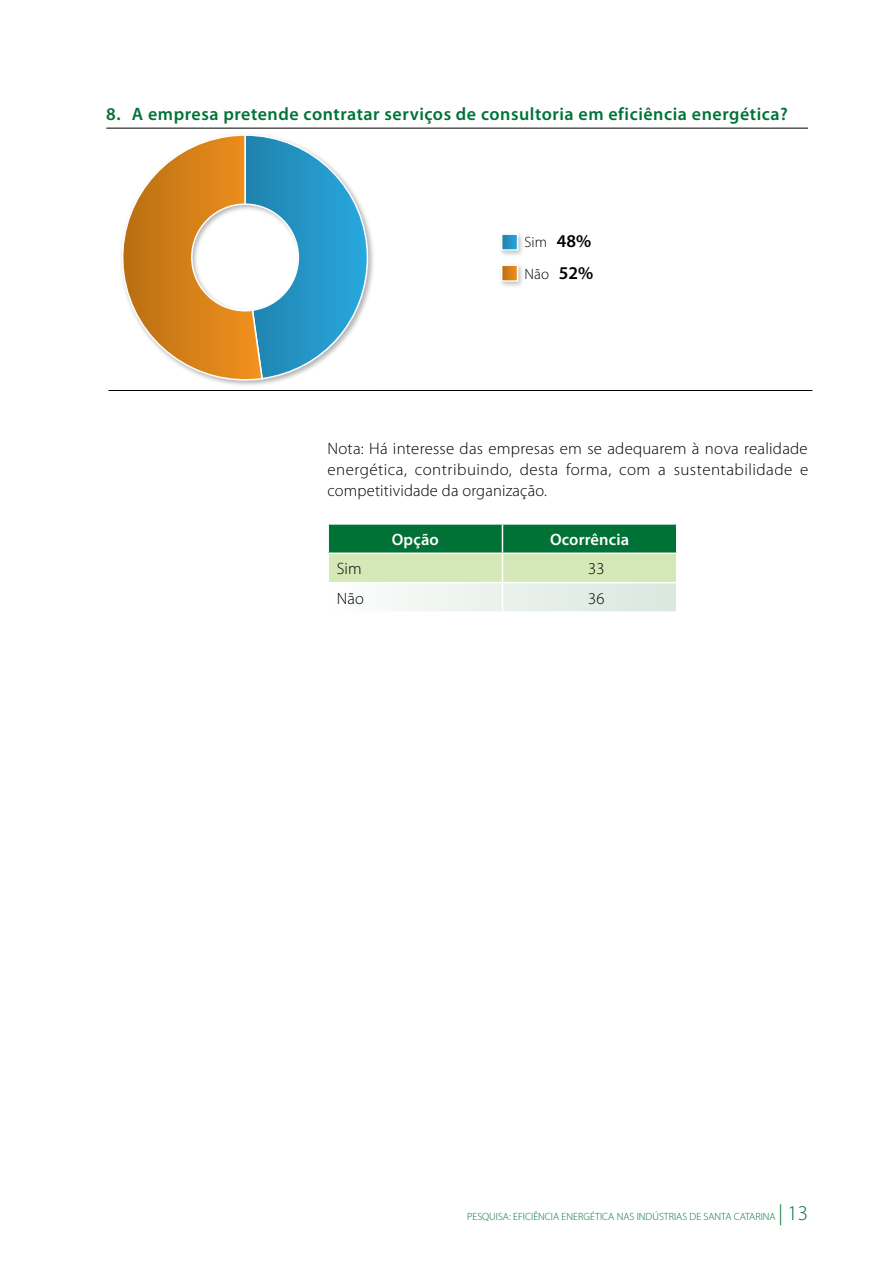
<style>
.page{position:relative;width:893px;height:1263px;background:#fff}
.page>*{position:absolute;margin:0;border:0;box-sizing:border-box;transform-origin:0 0}
.t1{font:600 18px "Myriad Pro";letter-spacing:.03em;color:#007236}
.t2{font:300 16.5px/21px "Myriad Pro";letter-spacing:.01em;color:#000;text-align:justify}
.t3{font:600 16.5px "Myriad Pro";letter-spacing:.01em;color:#fff}
.t4{font:300 15px/31.5px "Myriad Pro";color:#000}
.t5{font:300 10.5px "Myriad Pro";color:#007236}
.s1{font-weight:600;font-size:18px}
.s2{font-size:21px}
</style>
<div class="page">
<hr style="left:106px;top:128px;width:702px;height:1px;background:#000">
<hr style="left:109px;top:390px;width:703px;height:1px;background:#000">
<svg style="left:121px;top:134px;width:248px;height:251px"></svg>
<img style="left:501px;top:234px;width:21px;height:52px">
<svg style="left:504px;top:236px;width:11px;height:12px"></svg>
<div style="left:501px;top:233px;width:17px;height:18px;border:2px solid #fff"></div>
<svg style="left:504px;top:267px;width:11px;height:12px"></svg>
<div style="left:501px;top:264px;width:17px;height:18px;border:2px solid #fff"></div>
<svg style="left:328px;top:524px;width:349px;height:87px"></svg>
<p class="t1" style="left:106px;top:102px;width:683px">8. A empresa pretende contratar serviços de consultoria em eficiência energética?</p>
<p class="t4" style="left:525px;top:227px;width:70px">Sim <span class="s1">48%<br></span>Não <span class="s1">52%</span></p>
<p class="t2" style="left:327px;top:438px;width:482px">Nota: Há interesse das empresas em se adequarem à nova realidade energética, contribuindo, desta forma, com a sustentabilidade e competitividade da organização.</p>
<p class="t3" style="left:392px;top:529px;width:49px">Opção</p>
<p class="t3" style="left:550px;top:529px;width:81px">Ocorrência</p>
<p class="t2" style="left:337px;top:558px;width:26px">Sim</p>
<p class="t2" style="left:588px;top:558px;width:18px">33</p>
<p class="t2" style="left:337px;top:588px;width:29px">Não</p>
<p class="t2" style="left:588px;top:588px;width:18px">36</p>
<p class="t5" style="left:467px;top:1211px;width:342px">PESQUISA: EFICIÊNCIA ENERGÉTICA NAS INDÚSTRIAS DE SANTA CATARINA <span class="s2">| 13</span></p>
</div>
